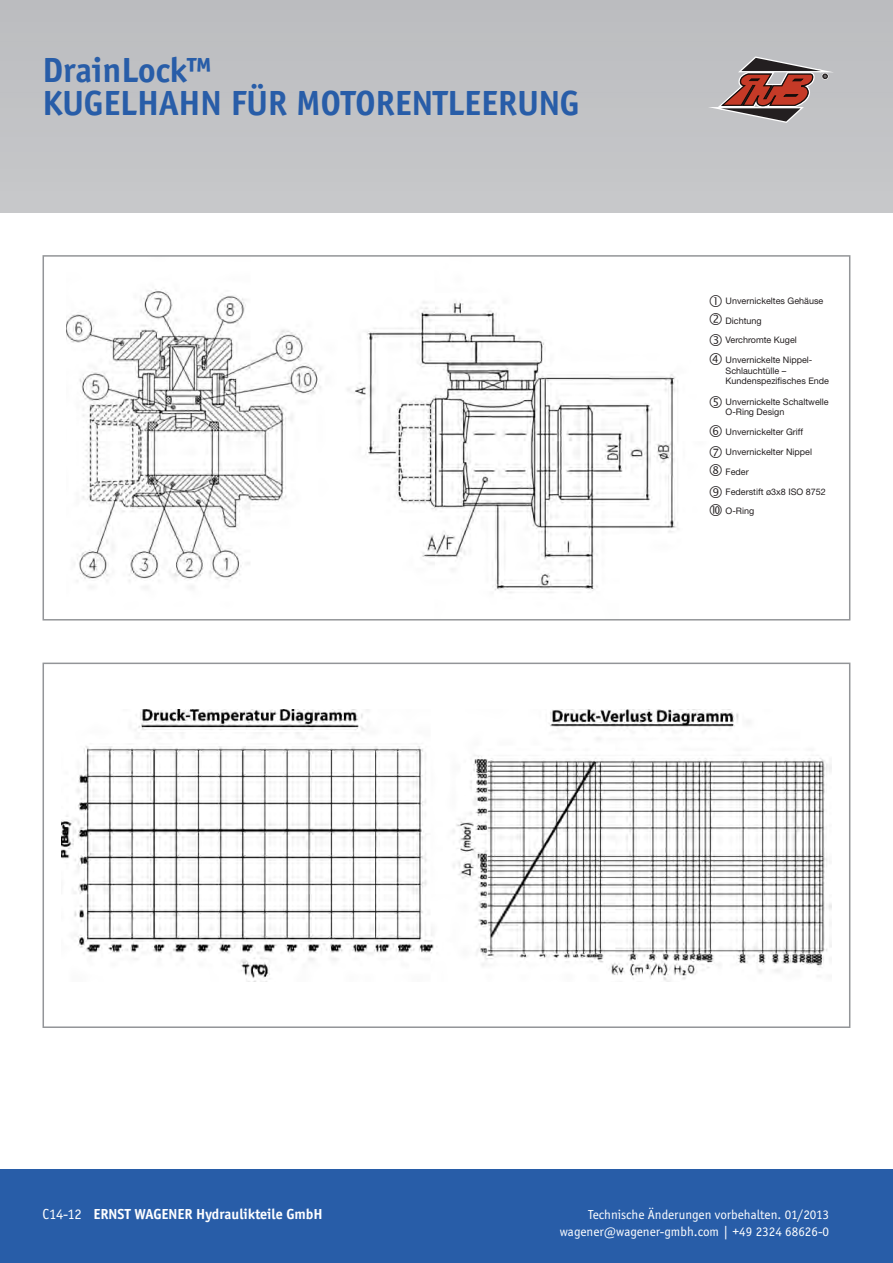
<style>
.page{position:relative;width:893px;height:1263px;background:#fff}
.page>*{position:absolute;margin:0;border:0;box-sizing:border-box;transform-origin:0 0}
.t1{font:700 36px/33px "Officina Sans";color:#285da8}
.t2{font:700 15px "Officina Sans";color:#fff}
.t3{font:13.5px/16.8px "Officina Sans";color:#fff;text-align:right}
.t4{font:9px/19.8px "Helvetica Neue";color:#231f20}
.s1{font-weight:400}
</style>
<div class="page">
<div style="left:0;top:1169px;width:893px;height:94px;background:#285da8"></div>
<img style="left:66px;top:289px;width:613px;height:304px">
<div style="left:43px;top:255px;width:807px;height:365px;border:2px solid #939598"></div>
<img style="left:62px;top:709px;width:769px;height:272px">
<div style="left:43px;top:663px;width:807px;height:365px;border:2px solid #939598"></div>
<svg style="left:708px;top:56px;width:126px;height:67px;background:#a78c8a"></svg>
<h1 class="t1" style="left:43px;top:53px;width:538px">DrainLock™<br>KUGELHAHN FÜR MOTORENTLEERUNG</h1>
<p class="t4" style="left:726px;top:291px;width:99px">Unvernickeltes Gehäuse</p>
<p class="t4" style="left:726px;top:311px;width:73px">Dichtung<br>Verchromte Kugel</p>
<p class="t4" style="left:725px;top:355px;width:105px;line-height:10.6px">Unvernickelte Nippel-<br>Schlauchtülle –<br>Kundenspezifisches Ende</p>
<p class="t4" style="left:725px;top:397px;width:105px;line-height:10.5px">Unvernickelte Schaltwelle<br>O-Ring Design</p>
<p class="t4" style="left:726px;top:423px;width:88px">Unvernickelter Griff<br>Unvernickelter Nippel</p>
<p class="t4" style="left:726px;top:462px;width:102px">Feder<br>Federstift ø3x8 ISO 8752<br>O-Ring</p>
<h2 class="t2" style="left:43px;top:1205px;width:282px"><span class="s1">C14-12</span> ERNST WAGENER Hydraulikteile GmbH</h2>
<h3 class="t3" style="left:560px;top:1206px;width:271px">Technische Änderungen vorbehalten. 01/2013 wagener@wagener-gmbh.com | +49 2324 68626-0</h3>
</div>
